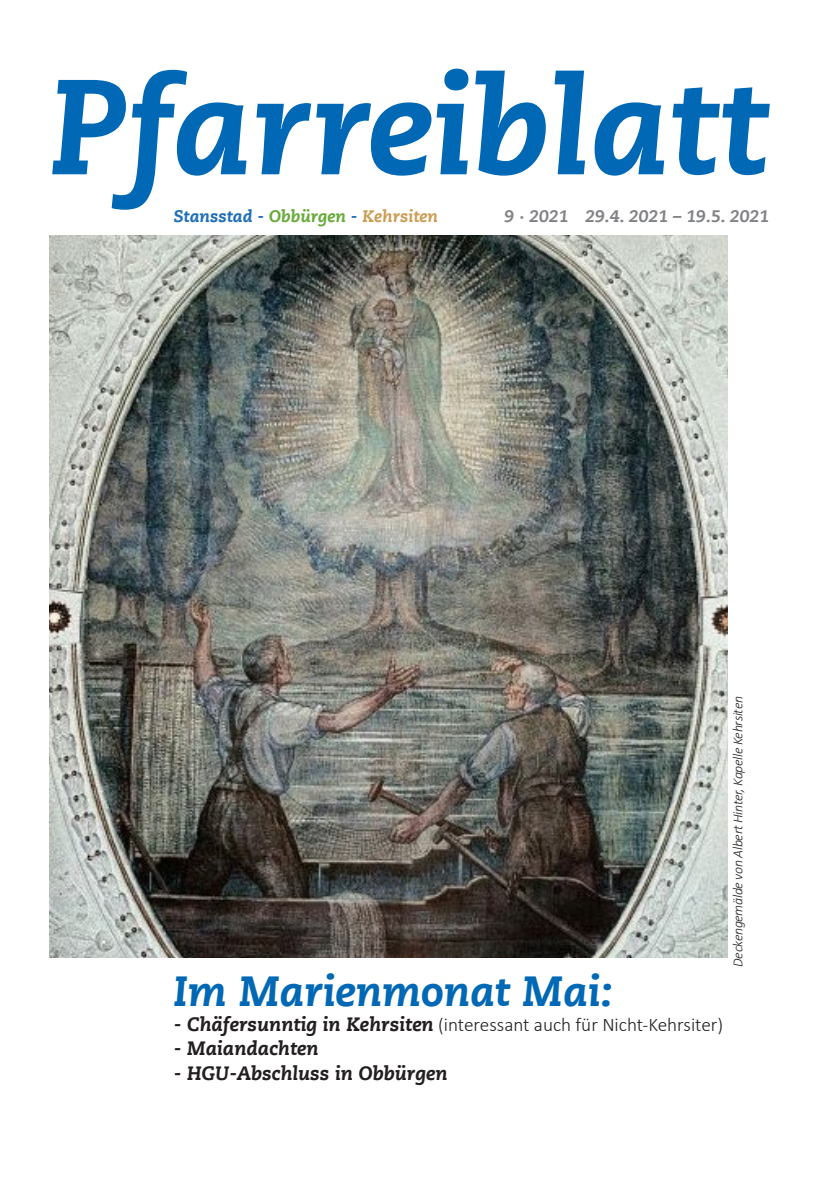
<style>
.page{position:relative;width:819px;height:1191px;background:#fff}
.page>*{position:absolute;margin:0;border:0;box-sizing:border-box;transform-origin:0 0}
.t1{font:italic 800 134.75px "Caecilia LT";color:#0168b5}
.t2{font:italic 800 42px "Caecilia LT";color:#0168b5}
.t3{font:300 19.25px "Calibri";color:#231f20}
.t4{font:italic 800 19.25px "Caecilia CE";color:#231f20}
.t5{font:italic 800 16.62px "Caecilia CE";color:#1f6fb8}
.t6{font:italic 800 16.62px "Caecilia LT";color:#808285}
.t7{font:italic 300 14px "Calibri";letter-spacing:-.025em;color:#231f20}
.s1{color:#68ab3b}
.s2{color:#cb9e55}
.s3{font-family:"Caecilia CE";font-weight:800;font-style:italic}
</style>
<div class="page">
<img style="left:50px;top:236px;width:677px;height:721px">
<h1 class="t1" style="left:50px;top:47px;width:719px">Pfarreiblatt</h1>
<p class="t5" style="left:174px;top:205px;width:266px">Stansstad - <span class="s1">Obbürgen</span> - <span class="s2">Kehrsiten</span></p>
<p class="t6" style="left:504px;top:206px;width:266px">9 · 2021 29.4. 2021 – 19.5. 2021</p>
<h2 class="t2" style="left:174px;top:966px;width:440px">Im Marienmonat Mai:</h2>
<p class="t3" style="left:174px;top:1012px;width:551px"><span class="s3">- Chäfersunntig in Kehrsiten</span> (interessant auch für Nicht-Kehrsiter)</p>
<p class="t4" style="left:174px;top:1035px;width:146px">- Maiandachten</p>
<p class="t4" style="left:174px;top:1060px;width:275px">- HGU-Abschluss in Obbürgen</p>
<p class="t7" style="left:729px;top:966px;width:272px;rotate:-90deg">Deckengemälde von Albert Hinter, Kapelle Kehrsiten</p>
</div>
